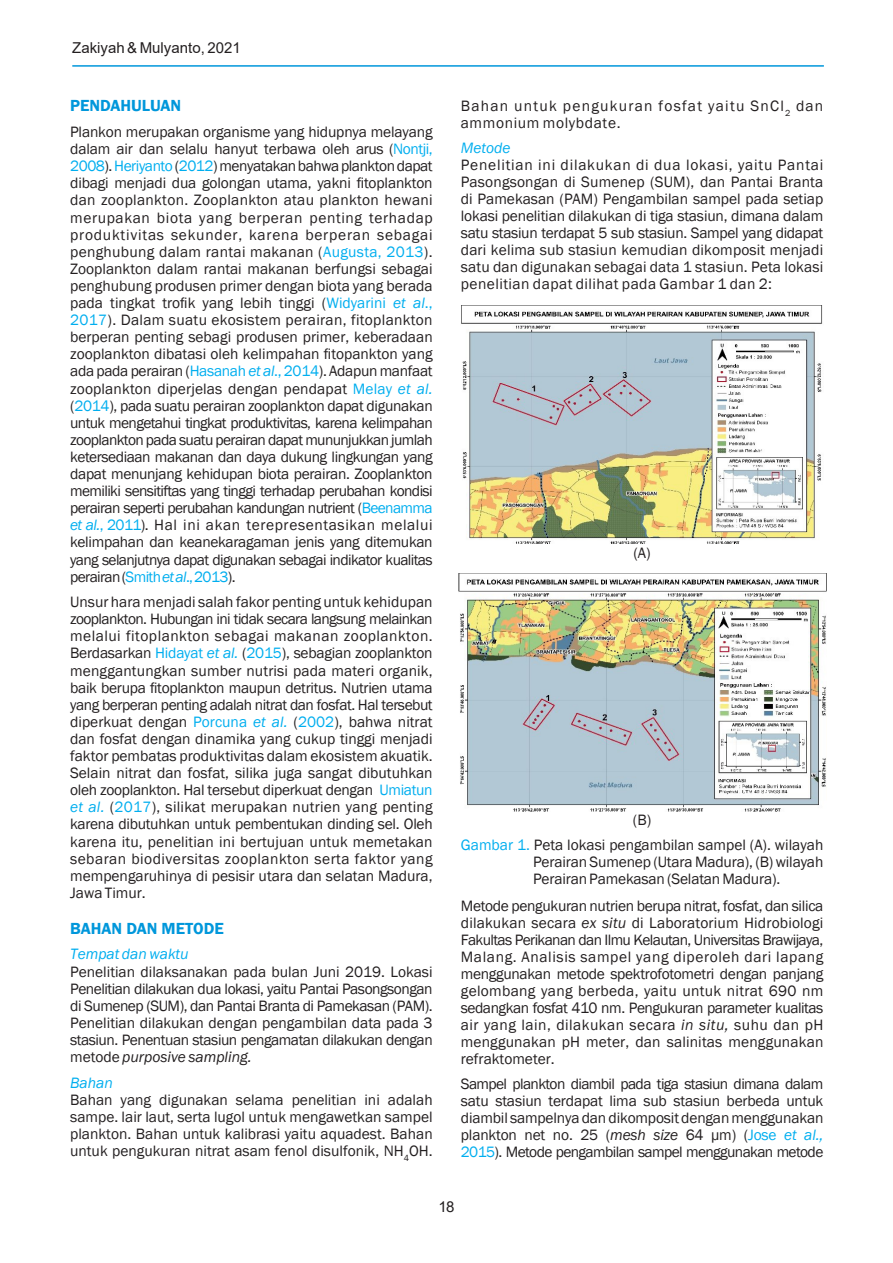
<style>
.page{position:relative;width:893px;height:1263px;background:#fff}
.page>*{position:absolute;margin:0;border:0;box-sizing:border-box;transform-origin:0 0}
.Isi{font:600 16.5px "Franklin Gothic";color:#0097db}
.Isi-2{font:15.45px/17.1px "Franklin Gothic";color:#231f20;text-align:justify}
.Isi-3{font:15.45px/17.1px "Franklin Gothic";letter-spacing:-.03em;color:#231f20}
.Isi-4{font:15.45px/17px "Franklin Gothic";letter-spacing:.08em;color:#231f20}
.Isi-5{font:15px "Arial";color:#231f20}
.s1{color:#00aeef}
.s2{font-style:italic;color:#00aeef}
.s3{font-style:italic}
</style>
<div class="page">
<img style="left:461px;top:305px;width:362px;height:239px">
<img style="left:458px;top:573px;width:368px;height:238px">
<hr style="left:72px;top:65px;width:752px;height:2px;background:#0097db">
<p class="Isi-5" style="left:72px;top:38px;width:170px">Zakiyah &amp; Mulyanto, 2021</p>
<p class="Isi" style="left:70px;top:96px;width:113px">PENDAHULUAN</p>
<p class="Isi-2" style="left:70px;top:124px;width:364px">Plankon merupakan organisme yang hidupnya melayang dalam air dan selalu hanyut terbawa oleh arus (<span class="s1">Nontji, 2008</span>). <span class="s1">Heriyanto</span> (<span class="s1">2012</span>) menyatakan bahwa plankton dapat dibagi menjadi dua golongan utama, yakni fitoplankton dan zooplankton. Zooplankton atau plankton hewani merupakan biota yang berperan penting terhadap produktivitas sekunder, karena berperan sebagai penghubung dalam rantai makanan (<span class="s1">Augusta, 2013</span>).<br>Zooplankton dalam rantai makanan berfungsi sebagai penghubung produsen primer dengan biota yang berada pada tingkat trofik yang lebih tinggi (<span class="s1">Widyarini</span> <span class="s2">et al</span><span class="s1">., 2017</span>). Dalam suatu ekosistem perairan, fitoplankton berperan penting sebagi produsen primer, keberadaan zooplankton dibatasi oleh kelimpahan fitopankton yang ada pada perairan (<span class="s1">Hasanah</span> <span class="s2">et al</span><span class="s1">., 2014</span>). Adapun manfaat zooplankton diperjelas dengan pendapat <span class="s1">Melay</span> <span class="s2">et al. </span>(<span class="s1">2014</span>), pada suatu perairan zooplankton dapat digunakan untuk mengetahui tingkat produktivitas, karena kelimpahan zooplankton pada suatu perairan dapat mununjukkan jumlah ketersediaan makanan dan daya dukung lingkungan yang dapat menunjang kehidupan biota perairan. Zooplankton memiliki sensitiftas yang tinggi terhadap perubahan kondisi perairan seperti perubahan kandungan nutrient (<span class="s1">Beenamma </span><span class="s2">et al.</span><span class="s1">, 2011</span>). Hal ini akan terepresentasikan melalui kelimpahan dan keanekaragaman jenis yang ditemukan yang selanjutnya dapat digunakan sebagai indikator kualitas perairan (<span class="s1">Smith</span> <span class="s2">et al</span><span class="s1">., 2013</span>).</p>
<p class="Isi-2" style="left:70px;top:594px;width:364px">Unsur hara menjadi salah fakor penting untuk kehidupan zooplankton. Hubungan ini tidak secara langsung melainkan melalui fitoplankton sebagai makanan zooplankton.<br>Berdasarkan <span class="s1">Hidayat</span> <span class="s2">et al.</span> (<span class="s1">2015</span>), sebagian zooplankton menggantungkan sumber nutrisi pada materi organik, baik berupa fitoplankton maupun detritus. Nutrien utama yang berperan penting adalah nitrat dan fosfat. Hal tersebut diperkuat dengan <span class="s1">Porcuna</span> <span class="s2">et al.</span> (<span class="s1">2002</span>), bahwa nitrat dan fosfat dengan dinamika yang cukup tinggi menjadi faktor pembatas produktivitas dalam ekosistem akuatik.<br>Selain nitrat dan fosfat, silika juga sangat dibutuhkan oleh zooplankton. Hal tersebut diperkuat dengan <span class="s1">Umiatun </span><span class="s2">et al.</span> (<span class="s1">2017</span>), silikat merupakan nutrien yang penting karena dibutuhkan untuk pembentukan dinding sel. Oleh karena itu, penelitian ini bertujuan untuk memetakan sebaran biodiversitas zooplankton serta faktor yang mempengaruhinya di pesisir utara dan selatan Madura,</p>
<p class="Isi-2" style="left:70px;top:884px;width:77px">Jawa Timur.</p>
<p class="Isi" style="left:70px;top:918px;width:155px">BAHAN DAN METODE</p>
<p class="Isi-3" style="left:70px;top:946px;width:364px"><span class="s2">Tempat dan waktu<br></span>Penelitian dilaksanakan pada bulan Juni 2019. Lokasi Penelitian dilakukan dua lokasi, yaitu Pantai Pasongsongan di Sumenep (SUM), dan Pantai Branta di Pamekasan (PAM).<br>Penelitian dilakukan dengan pengambilan data pada 3 stasiun. Penentuan stasiun pengamatan dilakukan dengan metode <span class="s3">purposive sampling.</span></p>
<p class="Isi-2" style="left:70px;top:1074px;width:364px;text-align:left"><span class="s2">Bahan<br></span>Bahan yang digunakan selama penelitian ini adalah sampe. lair laut, serta lugol untuk mengawetkan sampel plankton. Bahan untuk kalibrasi yaitu aquadest. Bahan untuk pengukuran nitrat asam fenol disulfonik, NH<sub>4</sub>OH.</p>
<p class="Isi-4" style="left:461px;top:97px;width:364px">Bahan untuk pengukuran fosfat yaitu SnCl<sub>2</sub> dan ammonium molybdate.</p>
<p class="Isi-2" style="left:461px;top:140px;width:364px;text-align:left"><span class="s2">Metode<br></span>Penelitian ini dilakukan di dua lokasi, yaitu Pantai Pasongsongan di Sumenep (SUM), dan Pantai Branta di Pamekasan (PAM) Pengambilan sampel pada setiap lokasi penelitian dilakukan di tiga stasiun, dimana dalam satu stasiun terdapat 5 sub stasiun. Sampel yang didapat dari kelima sub stasiun kemudian dikomposit menjadi satu dan digunakan sebagai data 1 stasiun. Peta lokasi penelitian dapat dilihat pada Gambar 1 dan 2:</p>
<p class="Isi-2" style="left:633px;top:545px;width:19px">(A)</p>
<p class="Isi-2" style="left:461px;top:807px;width:364px;line-height:25.5px;text-align:center">(B)<br><span class="s1">Gambar 1.</span> Peta lokasi pengambilan sampel (A). wilayah</p>
<p class="Isi-2" style="left:533px;top:854px;width:292px">Perairan Sumenep (Utara Madura), (B) wilayah<br>Perairan Pamekasan (Selatan Madura).</p>
<p class="Isi-2" style="left:461px;top:898px;width:364px">Metode pengukuran nutrien berupa nitrat, fosfat, dan silica dilakukan secara <span class="s3">ex situ</span> di Laboratorium Hidrobiologi Fakultas Perikanan dan Ilmu Kelautan, Universitas Brawijaya, Malang. Analisis sampel yang diperoleh dari lapang menggunakan metode spektrofotometri dengan panjang gelombang yang berbeda, yaitu untuk nitrat 690 nm sedangkan fosfat 410 nm. Pengukuran parameter kualitas air yang lain, dilakukan secara <span class="s3">in situ,</span> suhu dan pH menggunakan pH meter, dan salinitas menggunakan refraktometer.</p>
<p class="Isi-2" style="left:461px;top:1076px;width:364px">Sampel plankton diambil pada tiga stasiun dimana dalam satu stasiun terdapat lima sub stasiun berbeda untuk diambil sampelnya dan dikomposit dengan menggunakan plankton net no. 25 (<span class="s3">mesh size</span> 64 µm) (<span class="s1">Jose</span> <span class="s2">et al., </span><span class="s1">2015</span>). Metode pengambilan sampel menggunakan metode</p>
<p class="Isi-5" style="left:438px;top:1197px;width:17px">18</p>
</div>
